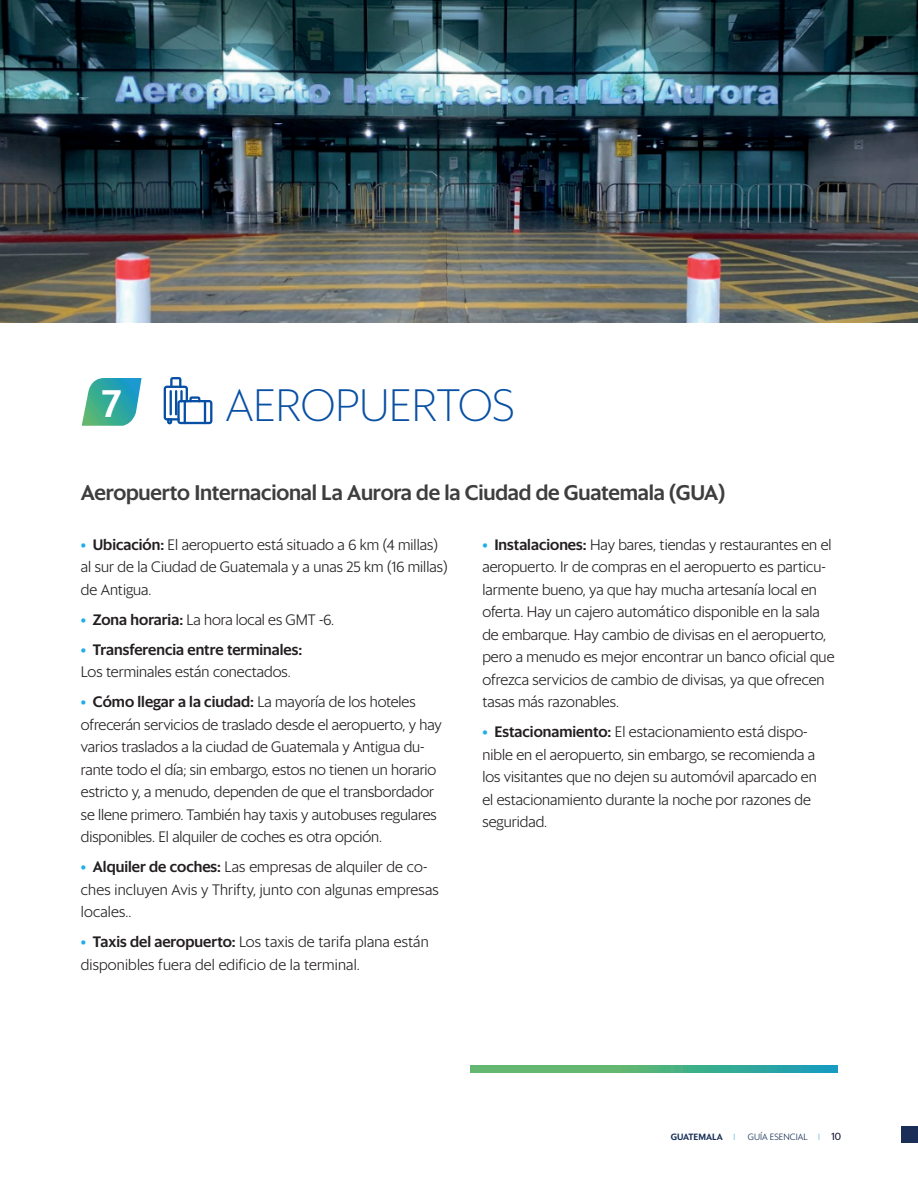
<style>
.page{position:relative;width:918px;height:1188px;background:#fff}
.page>*{position:absolute;margin:0;border:0;box-sizing:border-box;transform-origin:0 0}
.t1{font:200 45px "Sanomat Sans";color:#0850a3}
.t2{font:500 39px "Sanomat Sans";color:#fff}
.t3{font:500 21px "Sanomat Sans";letter-spacing:-.01em;color:#3e3e3f}
.t4{font:300 15px/22.5px "Sanomat Sans";color:#231f20}
.t5{font:500 15px/22.5px "Sanomat Sans";color:#231f20}
.t6{font:300 9px "Sanomat Sans";color:#162e55}
.t7{font:500 9px "Sanomat Sans";color:#162e55}
.s1{font-weight:500;color:#1dafe5}
.s2{font-weight:500}
.s3{color:#1dafe5}
.s4{font-weight:300}
.s5{font-weight:200;color:#1599cd}
.s6{font-weight:400;font-size:10.5px;color:#10132e}
</style>
<div class="page">
<div style="left:901px;top:1126px;width:17px;height:17px;background:#1a2e57"></div>
<svg style="left:82px;top:378px;width:60px;height:48px"></svg>
<svg style="left:471px;top:1066px;width:366px;height:6px;background:#49af86"></svg>
<svg style="left:164px;top:377px;width:48px;height:47px"></svg>
<img style="left:0;top:0;width:918px;height:323px">
<h2 class="t2" style="left:102px;top:373px;width:21px">7</h2>
<h1 class="t1" style="left:226px;top:373px;width:290px">AEROPUERTOS</h1>
<h3 class="t3" style="left:81px;top:477px;width:646px">Aeropuerto Internacional La Aurora de la Ciudad de Guatemala (GUA)</h3>
<p class="t4" style="left:81px;top:532px;width:368px"><span class="s1">•</span> <span class="s2">Ubicación:</span> El aeropuerto está situado a 6 km (4 millas) al sur de la Ciudad de Guatemala y a unas 25 km (16 millas) de Antigua.</p>
<p class="t4" style="left:81px;top:607px;width:255px"><span class="s1">•</span> <span class="s2">Zona horaria:</span> La hora local es GMT -6.</p>
<p class="t5" style="left:81px;top:637px;width:223px"><span class="s3">•</span> Transferencia entre terminales:<br><span class="s4">Los terminales están conectados.</span></p>
<p class="t4" style="left:81px;top:689px;width:362px"><span class="s1">•</span> <span class="s2">Cómo llegar a la ciudad:</span> La mayoría de los hoteles ofrecerán servicios de traslado desde el aeropuerto, y hay varios traslados a la ciudad de Guatemala y Antigua du&shy;rante todo el día; sin embargo, estos no tienen un horario estricto y, a menudo, dependen de que el transbordador se llene primero. También hay taxis y autobuses regulares disponibles. El alquiler de coches es otra opción.</p>
<p class="t4" style="left:81px;top:854px;width:359px"><span class="s1">•</span> <span class="s2">Alquiler de coches:</span> Las empresas de alquiler de co&shy;ches incluyen Avis y Thrifty, junto con algunas empresas locales..</p>
<p class="t4" style="left:81px;top:929px;width:349px"><span class="s1">•</span> <span class="s2">Taxis del aeropuerto:</span> Los taxis de tarifa plana están disponibles fuera del edificio de la terminal.</p>
<p class="t4" style="left:482px;top:532px;width:354px"><span class="s1">•</span> <span class="s2">Instalaciones:</span> Hay bares, tiendas y restaurantes en el aeropuerto. Ir de compras en el aeropuerto es particu&shy;larmente bueno, ya que hay mucha artesanía local en oferta. Hay un cajero automático disponible en la sala de embarque. Hay cambio de divisas en el aeropuerto, pero a menudo es mejor encontrar un banco oficial que ofrezca servicios de cambio de divisas, ya que ofrecen tasas más razonables.</p>
<p class="t4" style="left:482px;top:719px;width:336px"><span class="s1">•</span> <span class="s2">Estacionamiento:</span> El estacionamiento está dispo&shy;nible en el aeropuerto, sin embargo, se recomienda a los visitantes que no dejen su automóvil aparcado en el estacionamiento durante la noche por razones de seguridad.</p>
<p class="t7" style="left:671px;top:1130px;width:66px">GUATEMALA <span class="s5">I</span></p>
<p class="t6" style="left:748px;top:1130px;width:95px">GUÍA ESENCIAL <span class="s5">I</span> <span class="s6">10</span></p>
</div>
